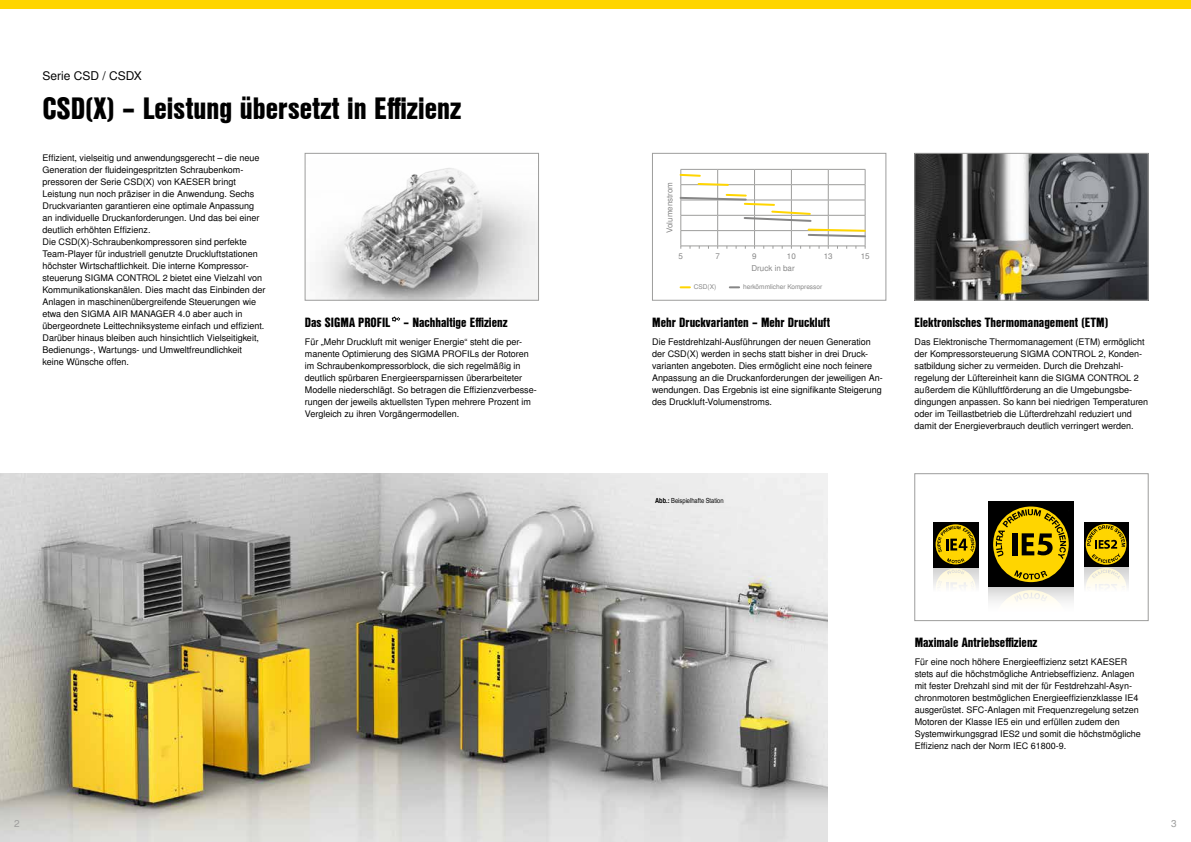
<style>
.page{position:relative;width:1191px;height:842px;background:#fff}
.page>*{position:absolute;margin:0;border:0;box-sizing:border-box;transform-origin:0 0}
.t1{font:30px "Nimbus San L Bla Con";color:#000}
.t2{font:13px "Nimbus San L Bla Con";color:#000}
.t3{font:12px "Nimbus San L";color:#000}
.t4{font:10px "Nimbus San L";color:#9d9d9c}
.t5{font:9px/12px "Nimbus San L";color:#000}
.t6{font:8px "Nimbus San L";color:#868686}
.t7{font:7px "Nimbus San L Reg Con";color:#000}
.t8{font:6.5px "Nimbus San L";color:#868686}
.s1{font-family:"Nimbus San L Bol Con"}
</style>
<div class="page">
<div style="left:0;top:0;width:1191px;height:9px;background:#ffd500"></div>
<img style="left:0;top:473px;width:827px;height:369px">
<div style="left:914px;top:473px;width:234px;height:148px;background:#fff;border:1px solid #9d9d9c"></div>
<div style="left:933px;top:522px;width:45px;height:45px;background:#000"></div>
<div style="left:935px;top:524px;width:40px;height:40px;background:#ffd500;border-radius:50%"></div>
<svg style="left:946px;top:558px;width:18px;height:5px"></svg>
<svg style="left:937px;top:526px;width:37px;height:26px"></svg>
<div style="left:988px;top:502px;width:85px;height:85px;background:#000"></div>
<div style="left:993px;top:506px;width:75px;height:76px;background:#ffd500;border-radius:50%"></div>
<svg style="left:1014px;top:570px;width:33px;height:10px"></svg>
<svg style="left:995px;top:509px;width:74px;height:50px"></svg>
<div style="left:1083px;top:522px;width:45px;height:45px;background:#000"></div>
<svg style="left:1085px;top:524px;width:41px;height:41px"></svg>
<svg style="left:1087px;top:525px;width:38px;height:38px"></svg>
<svg style="left:988px;top:587px;width:85px;height:35px"></svg>
<svg style="left:993px;top:590px;width:75px;height:32px"></svg>
<div style="left:933px;top:566px;width:45px;height:45px;background:linear-gradient(to bottom,#d8d8d7,#fff)"></div>
<svg style="left:935px;top:568px;width:40px;height:40px"></svg>
<svg style="left:946px;top:569px;width:18px;height:6px"></svg>
<svg style="left:937px;top:581px;width:37px;height:26px"></svg>
<svg style="left:1083px;top:566px;width:45px;height:21px"></svg>
<svg style="left:1085px;top:568px;width:41px;height:41px"></svg>
<svg style="left:1087px;top:569px;width:38px;height:38px"></svg>
<img style="left:322px;top:168px;width:215px;height:130px">
<div style="left:305px;top:153px;width:234px;height:147px;border:1px solid #9d9d9c"></div>
<img style="left:916px;top:155px;width:230px;height:143px">
<div style="left:914px;top:153px;width:234px;height:147px;border:1px solid #9d9d9c"></div>
<div style="left:652px;top:153px;width:234px;height:147px;background:#fff;border:1px solid #9d9d9c"></div>
<hr style="left:680px;top:169px;width:37px;height:1px;background:#9d9d9c">
<hr style="left:717px;top:169px;width:37px;height:1px;background:#9d9d9c">
<hr style="left:754px;top:169px;width:37px;height:1px;background:#9d9d9c">
<hr style="left:791px;top:169px;width:37px;height:1px;background:#9d9d9c">
<hr style="left:828px;top:169px;width:37px;height:1px;background:#9d9d9c">
<svg style="left:679px;top:170px;width:187px;height:79px"></svg>
<svg style="left:680px;top:286px;width:10px;height:2px"></svg>
<svg style="left:730px;top:286px;width:9px;height:2px"></svg>
<svg style="left:392px;top:316px;width:8px;height:6px"></svg>
<h3 class="t3" style="left:43px;top:69px;width:101px">Serie CSD / CSDX</h3>
<h1 class="t1" style="left:43px;top:85px;width:420px">CSD(X) – Leistung übersetzt in Effizienz</h1>
<p class="t5" style="left:43px;top:152px;width:224px">Effizient, vielseitig und anwendungsgerecht – die neue Generation der fluideingespritzten Schraubenkom&shy;pressoren der Serie CSD(X) von KAESER bringt Leistung nun noch präziser in die Anwendung. Sechs Druckvarianten garantieren eine optimale Anpassung an individuelle Druckanforderungen. Und das bei einer deutlich erhöhten Effizienz.<br>Die CSD(X)-Schraubenkompressoren sind perfekte Team-Player für industriell genutzte Druckluftstationen höchster Wirtschaftlichkeit. Die interne Kompressor&shy;steuerung SIGMA CONTROL 2 bietet eine Vielzahl von Kommunikationskanälen. Dies macht das Einbinden der Anlagen in maschinenübergreifende Steuerungen wie etwa den SIGMA AIR MANAGER 4.0 aber auch in übergeordnete Leittechniksysteme einfach und effizient.<br>Darüber hinaus bleiben auch hinsichtlich Vielseitigkeit, Bedienungs-, Wartungs- und Umweltfreundlichkeit keine Wünsche offen.</p>
<h2 class="t2" style="left:305px;top:312px;width:204px">Das SIGMA PROFIL – Nachhaltige Effizienz</h2>
<p class="t5" style="left:305px;top:336px;width:233px">Für „Mehr Druckluft mit weniger Energie“ steht die per&shy;manente Optimierung des SIGMA PROFILs der Rotoren im Schraubenkompressorblock, die sich regelmäßig in deutlich spürbaren Energieersparnissen überarbeiteter Modelle niederschlägt. So betragen die Effizienzverbesse&shy;rungen der jeweils aktuellsten Typen mehrere Prozent im Vergleich zu ihren Vorgängermodellen.</p>
<p class="t6" style="left:665px;top:233px;width:53px;rotate:-90deg">Volumenstrom</p>
<p class="t6" style="left:678px;top:251px;width:6px">5</p>
<p class="t6" style="left:715px;top:251px;width:6px">7</p>
<p class="t6" style="left:752px;top:251px;width:6px">9</p>
<p class="t6" style="left:787px;top:251px;width:10px">10</p>
<p class="t6" style="left:824px;top:251px;width:10px">13</p>
<p class="t6" style="left:860px;top:251px;width:10px">15</p>
<p class="t8" style="left:694px;top:283px;width:24px">CSD(X)</p>
<p class="t8" style="left:743px;top:283px;width:81px">herkömmlicher Kompressor</p>
<p class="t6" style="left:751px;top:263px;width:45px">Druck in bar</p>
<h2 class="t2" style="left:652px;top:312px;width:180px">Mehr Druckvarianten – Mehr Druckluft</h2>
<p class="t5" style="left:652px;top:336px;width:232px">Die Festdrehlzahl-Ausführungen der neuen Generation der CSD(X) werden in sechs statt bisher in drei Druck&shy;varianten angeboten. Dies ermöglicht eine noch feinere Anpassung an die Druckanforderungen der jeweiligen An&shy;wendungen. Das Ergebnis ist eine signifikante Steigerung des Druckluft-Volumenstroms.</p>
<p class="t7" style="left:655px;top:496px;width:70px"><span class="s1">Abb.:</span> Beispielhafte Station</p>
<h2 class="t2" style="left:914px;top:312px;width:195px">Elektronisches Thermomanagement (ETM)</h2>
<p class="t5" style="left:914px;top:336px;width:235px">Das Elektronische Thermomanagement (ETM) ermöglicht der Kompressorsteuerung SIGMA CONTROL 2, Konden&shy;satbildung sicher zu vermeiden. Durch die Drehzahl&shy;regelung der Lüftereinheit kann die SIGMA CONTROL 2 außerdem die Kühlluftförderung an die Umgebungsbe&shy;dingungen anpassen. So kann bei niedrigen Temperaturen oder im Teillastbetrieb die Lüfterdrehzahl reduziert und damit der Energieverbrauch deutlich verringert werden.</p>
<h2 class="t2" style="left:914px;top:632px;width:124px">Maximale Antriebseffizienz</h2>
<p class="t5" style="left:914px;top:656px;width:228px">Für eine noch höhere Energieeffizienz setzt KAESER stets auf die höchstmögliche Antriebseffizienz. Anlagen mit fester Drehzahl sind mit der für Festdrehzahl-Asyn&shy;chronmotoren bestmöglichen Energieeffizienzklasse IE4 ausgerüstet. SFC-Anlagen mit Frequenzregelung setzen Motoren der Klasse IE5 ein und erfüllen zudem den Systemwirkungsgrad IES2 und somit die höchstmögliche Effizienz nach der Norm IEC 61800-9.</p>
<p class="t4" style="left:14px;top:817px;width:7px">2</p>
<p class="t4" style="left:1171px;top:817px;width:7px">3</p>
</div>
